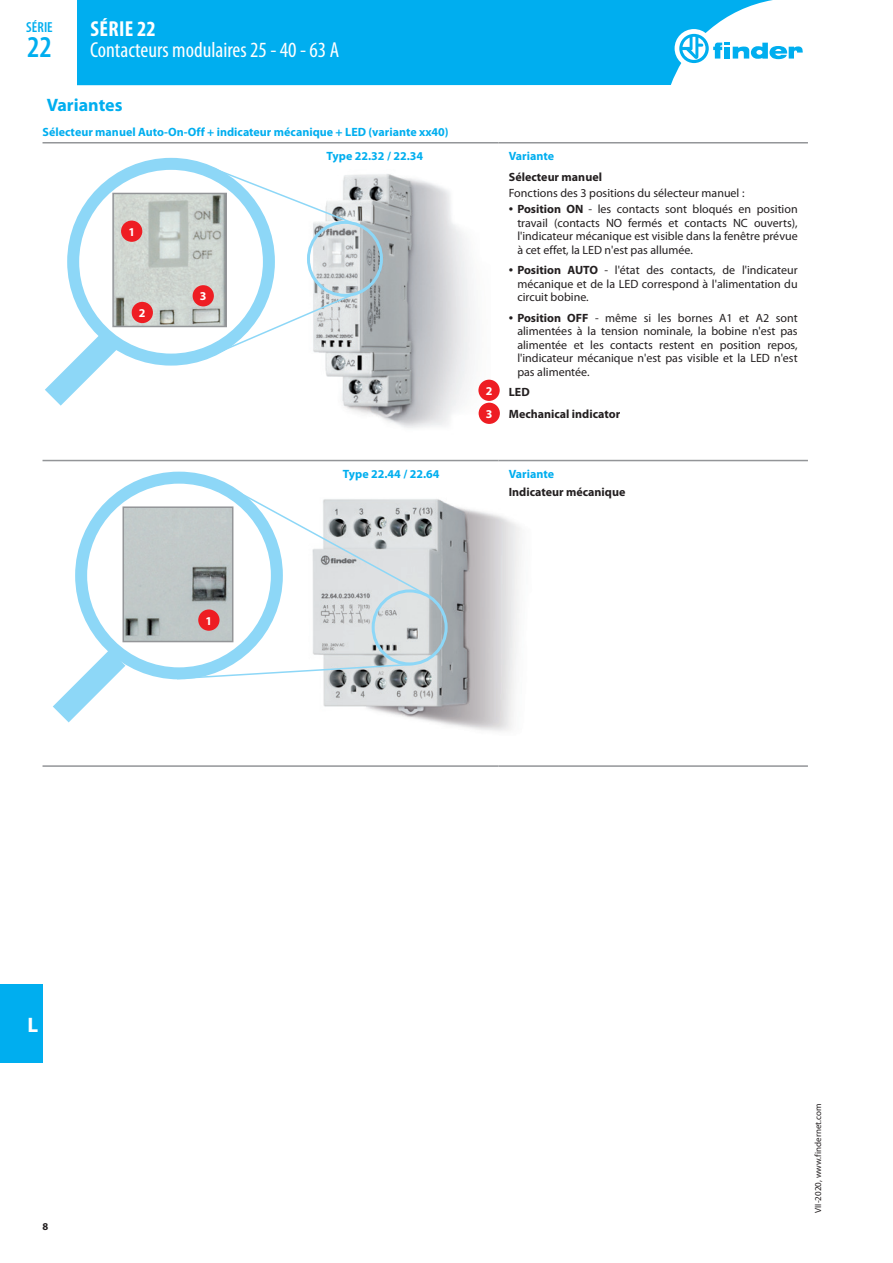
<style>
.page{position:relative;width:893px;height:1263px;background:#fff}
.page>*{position:absolute;margin:0;border:0;box-sizing:border-box;transform-origin:0 0}
.t1{font:600 condensed 30.3px "Myriad Pro";color:#00aeef}
.t2{font:condensed 21.75px "Myriad Pro";color:#fff}
.t3{font:700 condensed 21.75px "Myriad Pro";letter-spacing:.02em;color:#fff}
.t4{font:700 21px "Myriad Pro";color:#fff}
.Titolo_T2{font:700 18px "Myriad Pro";color:#00aeef}
.t5{font:600 condensed 14.55px "Myriad Pro";letter-spacing:.005em;color:#00aeef}
.Corpo{font:12px/13.5px "Myriad Pro";color:#231f20;text-align:justify}
.Corpo_NO_rientro{font:700 12px "Myriad Pro";color:#00aeef}
.Corpo_Bold{font:700 12px "Myriad Pro";color:#231f20}
.Corpo_Bold_azzurro{font:700 12px "Myriad Pro";color:#00aeef}
.Corpo-2{font:700 12px "Myriad Pro";color:#00aeef}
.t6{font:700 12px "Myriad Pro";color:#fff}
.t7{font:700 10.5px "Myriad Pro";color:#231f20}
.t8{font:9px "Myriad Pro";color:#231f20}
.s1{font-size:15.75px}
.s2{font-weight:700}
</style>
<div class="page">
<hr style="left:43px;top:142px;width:456px;height:1px;background:#939598">
<hr style="left:499px;top:142px;width:309px;height:1px;background:#939598">
<hr style="left:43px;top:460px;width:456px;height:1px;background:#939598">
<hr style="left:499px;top:460px;width:309px;height:1px;background:#939598">
<hr style="left:43px;top:765px;width:456px;height:2px;background:#939598">
<hr style="left:499px;top:765px;width:309px;height:2px;background:#939598">
<img style="left:307px;top:174px;width:183px;height:254px">
<div style="left:67px;top:158px;width:208px;height:208px;border:12px solid #8dd7f7;border-radius:50%"></div>
<div style="left:307px;top:221px;width:76px;height:76px;border:3px solid #8dd7f7;border-radius:50%"></div>
<svg style="left:45px;top:309px;width:96px;height:97px"></svg>
<img style="left:115px;top:196px;width:109px;height:128px">
<div style="left:112px;top:193px;width:115px;height:134px;border:2px solid #939598"></div>
<div style="left:121px;top:221px;width:21px;height:21px;background:#ee1d23;border-radius:50%"></div>
<div style="left:132px;top:302px;width:21px;height:21px;background:#ee1d23;border-radius:50%"></div>
<div style="left:193px;top:285px;width:21px;height:21px;background:#ee1d23;border-radius:50%"></div>
<svg style="left:208px;top:165px;width:148px;height:61px"></svg>
<svg style="left:201px;top:287px;width:168px;height:74px"></svg>
<img style="left:313px;top:499px;width:207px;height:232px">
<svg style="left:81px;top:478px;width:196px;height:195px"></svg>
<div style="left:75px;top:472px;width:208px;height:207px;border:12px solid #8dd7f7;border-radius:50%"></div>
<div style="left:372px;top:589px;width:76px;height:76px;border:3px solid #8dd7f7;border-radius:50%"></div>
<svg style="left:53px;top:626px;width:96px;height:97px"></svg>
<img style="left:126px;top:509px;width:104px;height:130px">
<div style="left:123px;top:506px;width:110px;height:136px;border:2px solid #939598"></div>
<svg style="left:216px;top:479px;width:212px;height:118px"></svg>
<svg style="left:175px;top:663px;width:239px;height:17px"></svg>
<div style="left:198px;top:609px;width:21px;height:22px;background:#ee1d23;border-radius:50%"></div>
<div style="left:478px;top:380px;width:22px;height:21px;background:#ee1d23;border-radius:50%"></div>
<div style="left:479px;top:403px;width:21px;height:21px;background:#ee1d23;border-radius:50%"></div>
<div style="left:0;top:984px;width:43px;height:79px;background:#00aeef"></div>
<div style="left:77px;top:0;width:696px;height:85px;background:#00aeef"></div>
<div style="left:675px;top:29px;width:38px;height:39px;background:#fff;border-radius:50%"></div>
<svg style="left:679px;top:34px;width:124px;height:29px"></svg>
<p class="t5" style="left:26px;top:19px;width:28px">SÉRIE</p>
<h1 class="t1" style="left:27px;top:30px;width:26px">22</h1>
<h2 class="t3" style="left:90px;top:16px;width:67px">SÉRIE 22</h2>
<h2 class="t2" style="left:90px;top:37px;width:250px">Contacteurs modulaires 25 - 40 - 63 A</h2>
<p class="Titolo_T2" style="left:47px;top:93px;width:77px">Variantes</p>
<p class="Corpo_NO_rientro" style="left:43px;top:124px;width:408px">Sélecteur manuel Auto-On-Off + indicateur mécanique + LED (variante xx40)</p>
<p class="t6" style="left:128px;top:224px;width:8px">1</p>
<p class="t6" style="left:139px;top:305px;width:8px">2</p>
<p class="t6" style="left:200px;top:288px;width:8px">3</p>
<p class="t6" style="left:206px;top:613px;width:8px">1</p>
<p class="Corpo_Bold_azzurro" style="left:327px;top:148px;width:98px">Type 22.32 / 22.34</p>
<p class="Corpo-2" style="left:509px;top:148px;width:47px">Variante</p>
<p class="Corpo_Bold" style="left:509px;top:169px;width:95px">Sélecteur manuel</p>
<p class="Corpo" style="left:509px;top:186px;width:237px">Fonctions des 3 positions du sélecteur manuel :</p>
<p class="Corpo" style="left:517px;top:202px;width:282px;text-indent:-9px"><span class="s1">•</span> <span class="s2">Position ON</span> - les contacts sont bloqués en position travail (contacts NO fermés et contacts NC ouverts), l'indicateur mécanique est visible dans la fenêtre prévue à cet effet, la LED n'est pas allumée.</p>
<p class="Corpo" style="left:517px;top:263px;width:282px;text-indent:-9px"><span class="s1">•</span> <span class="s2">Position AUTO</span> - l'état des contacts, de l'indicateur mécanique et de la LED correspond à l'alimentation du circuit bobine.</p>
<p class="Corpo" style="left:517px;top:311px;width:282px;text-indent:-9px"><span class="s1">•</span> <span class="s2">Position OFF</span> - même si les bornes A1 et A2 sont alimentées à la tension nominale, la bobine n'est pas alimentée et les contacts restent en position repos, l'indicateur mécanique n'est pas visible et la LED n'est pas alimentée.</p>
<p class="Corpo_Bold" style="left:509px;top:384px;width:22px">LED</p>
<p class="Corpo_Bold" style="left:509px;top:406px;width:113px">Mechanical indicator</p>
<p class="t6" style="left:486px;top:383px;width:8px">2</p>
<p class="t6" style="left:486px;top:406px;width:8px">3</p>
<p class="Corpo_Bold_azzurro" style="left:343px;top:466px;width:98px">Type 22.44 / 22.64</p>
<p class="Corpo-2" style="left:509px;top:466px;width:47px">Variante</p>
<p class="Corpo_Bold" style="left:509px;top:484px;width:118px">Indicateur mécanique</p>
<h3 class="t4" style="left:28px;top:1011px;width:12px">L</h3>
<p class="t7" style="left:43px;top:1219px;width:7px">8</p>
<p class="t8" style="left:812px;top:1213px;width:110px;rotate:-90deg">VII-2020, www.findernet.com</p>
</div>
